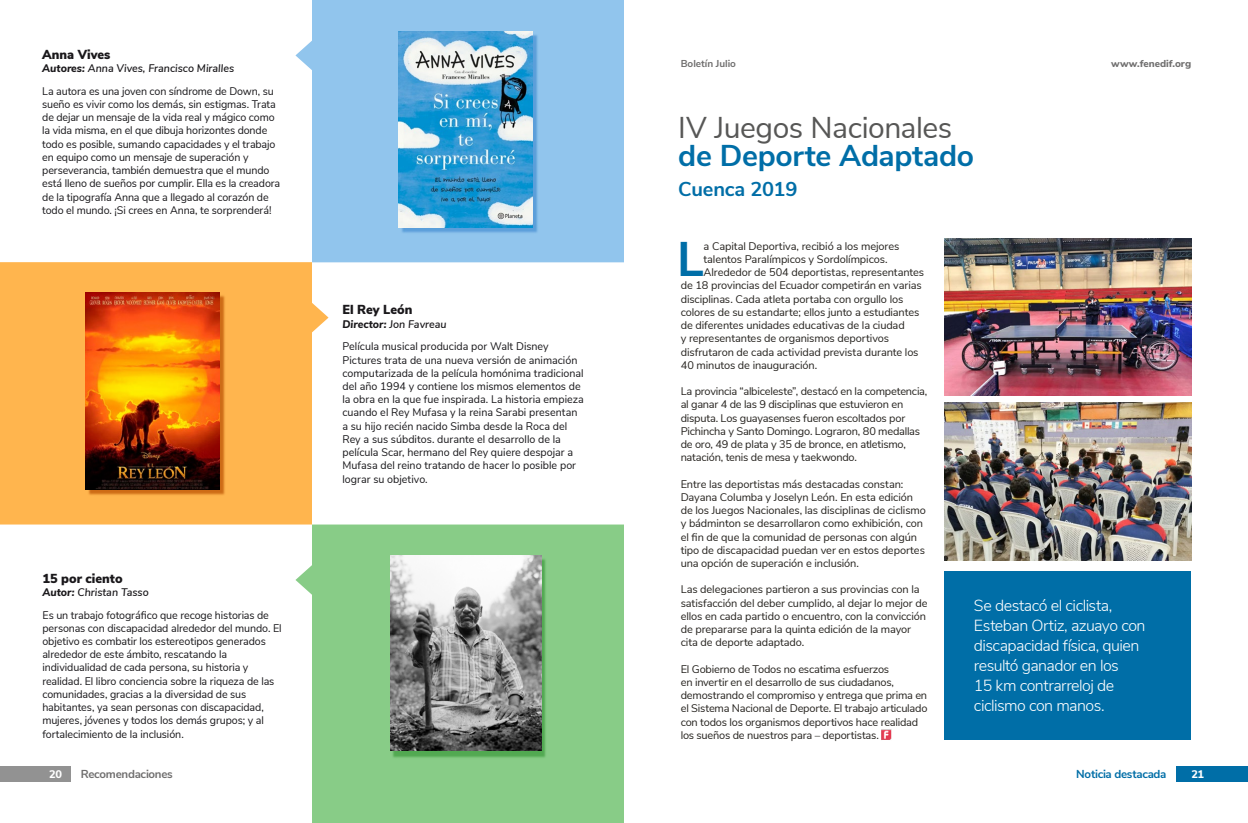
<style>
.page{position:relative;width:1248px;height:823px;background:#fff}
.page>*{position:absolute;margin:0;border:0;box-sizing:border-box;transform-origin:0 0}
.t1{font:700 48.4px "Nunito Sans";color:#006ea7}
.t2{font:30px "Nunito Sans";letter-spacing:-.015em;color:#575756}
.t3{font:700 30px "Nunito Sans";letter-spacing:-.01em;color:#006ea7}
.t4{font:700 20px "Nunito Sans";letter-spacing:-.01em;color:#006ea7}
.t5{font:300 16px/20px "Nunito Sans";letter-spacing:-.035em;color:#fff}
.t6{font:900 13px "Nunito Sans";color:#1a181b}
.t7{font:700 11.5px "Nunito Sans";letter-spacing:-.025em;color:#006ea7}
.t8{font:700 11.5px "Nunito Sans";letter-spacing:-.025em;color:#706f6f}
.t9{font:11px/13.2px "Nunito Sans";letter-spacing:-.01em;color:#25221e}
.t10{font:11px/13.2px "Nunito Sans";letter-spacing:-.01em;color:#18171a}
.t11{font:800 11px "Nunito Sans";color:#fff}
.t12{font:800 10px "Nunito Sans";color:#706f6f}
.t13{font:700 10px "Nunito Sans";color:#706f6f}
.s1{font-weight:800;font-style:italic;color:#1a181b}
.s2{font-weight:600;font-style:italic;color:#1a181b}
</style>
<div class="page">
<svg style="left:0;top:262px;width:328px;height:262px;background:#febe63"></svg>
<svg style="left:295px;top:0;width:329px;height:262px;background:#9fccef"></svg>
<img style="left:366px;top:0;width:206px;height:263px">
<img style="left:399px;top:32px;width:133px;height:195px">
<svg style="left:295px;top:524px;width:329px;height:298px;background:#97d296"></svg>
<img style="left:53px;top:262px;width:206px;height:263px">
<img style="left:85px;top:292px;width:134px;height:197px">
<img style="left:357px;top:524px;width:223px;height:267px">
<img style="left:391px;top:554px;width:150px;height:196px">
<div style="left:0;top:765px;width:71px;height:16px;background:#929292"></div>
<div style="left:1176px;top:765px;width:71px;height:16px;background:#006ea7"></div>
<div style="left:944px;top:571px;width:247px;height:168px;background:#006ea7"></div>
<img style="left:944px;top:402px;width:247px;height:158px">
<img style="left:944px;top:238px;width:247px;height:157px">
<svg style="left:881px;top:729px;width:11px;height:10px"></svg>
<p class="t6" style="left:42px;top:45px;width:70px">Anna Vives</p>
<p class="t10" style="left:42px;top:56px;width:233px;line-height:22.8px"><span class="s1">Autores:</span> <span class="s2">Anna Vives, Francisco Miralles<br></span>La autora es una joven con síndrome de Down, su</p>
<p class="t10" style="left:42px;top:97px;width:239px">sueño es vivir como los demás, sin estigmas. Trata de dejar un mensaje de la vida real y mágico como la vida misma, en el que dibuja horizontes donde todo es posible, sumando capacidades y el trabajo en equipo como un mensaje de superación y perseverancia, también demuestra que el mundo está lleno de sueños por cumplir. Ella es la creadora de la tipografía Anna que a llegado al corazón de todo el mundo. ¡Si crees en Anna, te sorprenderá!</p>
<p class="t6" style="left:42px;top:568px;width:82px">15 por ciento</p>
<p class="t10" style="left:42px;top:579px;width:228px;line-height:22.8px"><span class="s1">Autor:</span> <span class="s2">Christan Tasso<br></span>Es un trabajo fotográfico que recoge historias de</p>
<p class="t10" style="left:42px;top:620px;width:241px">personas con discapacidad alrededor del mundo. El objetivo es combatir los estereotipos generados alrededor de este ámbito, rescatando la individualidad de cada persona, su historia y realidad. El libro conciencia sobre la riqueza de las comunidades, gracias a la diversidad de sus habitantes, ya sean personas con discapacidad, mujeres, jóvenes y todos los demás grupos; y al fortalecimiento de la inclusión.</p>
<p class="t6" style="left:342px;top:300px;width:71px">El Rey León</p>
<p class="t10" style="left:342px;top:311px;width:208px;line-height:22.8px"><span class="s1">Director:</span> <span class="s2">Jon Favreau<br></span>Película musical producida por Walt Disney</p>
<p class="t10" style="left:342px;top:352px;width:243px">Pictures trata de una nueva versión de animación computarizada de la película homónima tradicional del año 1994 y contiene los mismos elementos de la obra en la que fue inspirada. La historia empieza cuando el Rey Mufasa y la reina Sarabi presentan a su hijo recién nacido Simba desde la Roca del Rey a sus súbditos. durante el desarrollo de la película Scar, hermano del Rey quiere despojar a Mufasa del reino tratando de hacer lo posible por lograr su objetivo.</p>
<p class="t13" style="left:680px;top:56px;width:57px">Boletín Julio</p>
<p class="t12" style="left:1110px;top:56px;width:82px">www.fenedif.org</p>
<h2 class="t2" style="left:678px;top:105px;width:275px">IV Juegos Nacionales</h2>
<h2 class="t3" style="left:678px;top:133px;width:297px">de Deporte Adaptado</h2>
<h3 class="t4" style="left:678px;top:174px;width:121px">Cuenca 2019</h3>
<h1 class="t1" style="left:677px;top:224px;width:28px">L</h1>
<p class="t9" style="left:703px;top:238px;width:197px">a Capital Deportiva, recibió a los mejores</p>
<p class="t9" style="left:703px;top:252px;width:186px">talentos Paralímpicos y Sordolímpicos.</p>
<p class="t9" style="left:703px;top:265px;width:222px">Alrededor de 504 deportistas, representantes</p>
<p class="t9" style="left:680px;top:278px;width:242px">de 18 provincias del Ecuador competirán en varias</p>
<p class="t9" style="left:680px;top:291px;width:224px">disciplinas. Cada atleta portaba con orgullo los</p>
<p class="t9" style="left:680px;top:304px;width:240px">colores de su estandarte; ellos junto a estudiantes</p>
<p class="t9" style="left:680px;top:318px;width:225px">de diferentes unidades educativas de la ciudad</p>
<p class="t9" style="left:680px;top:331px;width:210px">y representantes de organismos deportivos</p>
<p class="t9" style="left:680px;top:344px;width:239px">disfrutaron de cada actividad prevista durante los</p>
<p class="t9" style="left:680px;top:357px;width:138px">40 minutos de inauguración.</p>
<p class="t9" style="left:680px;top:384px;width:248px">La provincia “albiceleste”, destacó en la competencia, al ganar 4 de las 9 disciplinas que estuvieron en disputa. Los guayasenses fueron escoltados por Pichincha y Santo Domingo. Lograron, 80 medallas de oro, 49 de plata y 35 de bronce, en atletismo, natación, tenis de mesa y taekwondo.</p>
<p class="t9" style="left:680px;top:476px;width:247px">Entre las deportistas más destacadas constan:<br>Dayana Columba y Joselyn León. En esta edición de los Juegos Nacionales, las disciplinas de ciclismo y bádminton se desarrollaron como exhibición, con el fin de que la comunidad de personas con algún tipo de discapacidad puedan ver en estos deportes una opción de superación e inclusión.</p>
<p class="t9" style="left:680px;top:582px;width:248px">Las delegaciones partieron a sus provincias con la satisfacción del deber cumplido, al dejar lo mejor de ellos en cada partido o encuentro, con la convicción de prepararse para la quinta edición de la mayor cita de deporte adaptado.</p>
<p class="t9" style="left:680px;top:661px;width:248px">El Gobierno de Todos no escatima esfuerzos<br>en invertir en el desarrollo de sus ciudadanos, demostrando el compromiso y entrega que prima en el Sistema Nacional de Deporte. El trabajo articulado con todos los organismos deportivos hace realidad los sueños de nuestros para – deportistas.</p>
<h3 class="t5" style="left:973px;top:594px;width:173px">Se destacó el ciclista,<br>Esteban Ortiz, azuayo con discapacidad física, quien resultó ganador en los<br>15 km contrarreloj de ciclismo con manos.</h3>
<p class="t11" style="left:49px;top:765px;width:15px">20</p>
<p class="t8" style="left:81px;top:765px;width:93px">Recomendaciones</p>
<p class="t7" style="left:1076px;top:765px;width:92px">Noticia destacada</p>
<p class="t11" style="left:1191px;top:765px;width:14px">21</p>
</div>
